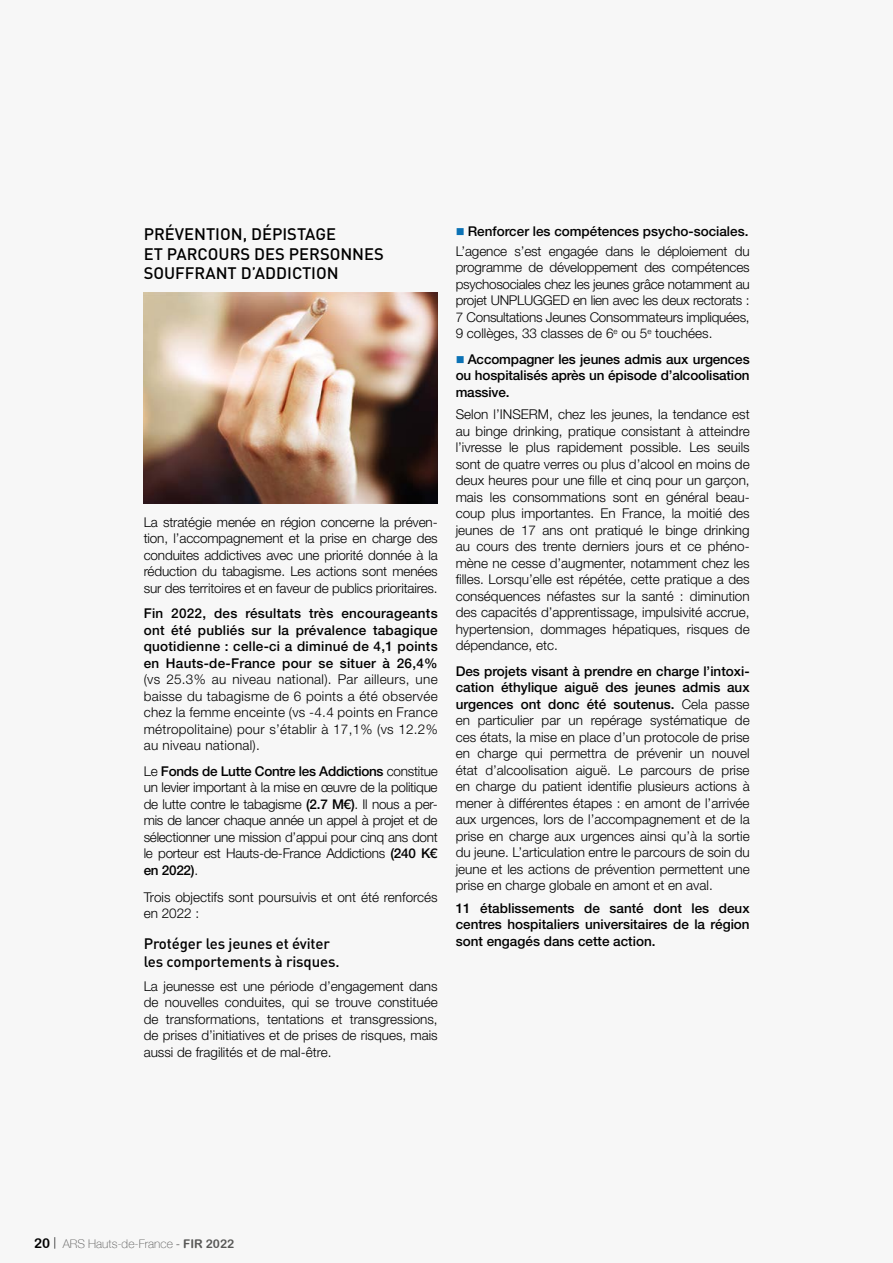
<style>
.page{position:relative;width:893px;height:1263px;background:#f7f7f7}
.page>*{position:absolute;margin:0;border:0;box-sizing:border-box;transform-origin:0 0}
.t1{font:500 16.5px/19.5px "DIN";color:#000}
.t2{font:500 15px/18px "DIN";letter-spacing:-.01em;color:#000}
.t3{font:300 13.5px/16.5px "Helvetica Neue LT Std";color:#000;text-align:justify}
.t4{font:500 13.5px/16.5px "Helvetica Neue LT Std";color:#000;text-align:justify}
.t5{font:100 12px "Helvetica Neue LT";color:#575756}
.s1{font-weight:500}
.s2{color:#0b72b5}
.s3{font-weight:300}
.s4{font-family:"Arial Rounded MT Bold";font-weight:400;font-size:13.5px;color:#000}
.s5{font-family:"Today Sans HEFOP";font-weight:300;font-size:13.5px;color:#000}
.s6{font-family:"Today Sans HEFOP";font-weight:300;font-size:13.5px}
.s7{font-family:"Arial Rounded MT Bold";font-weight:400}
</style>
<div class="page">
<img style="left:144px;top:292px;width:293px;height:211px">
<p class="t1" style="left:144px;top:224px;width:242px">PRÉVENTION, DÉPISTAGE<br>ET PARCOURS DES PERSONNES<br>SOUFFRANT D’ADDICTION</p>
<p class="t3" style="left:144px;top:514px;width:295px">La stratégie menée en région concerne la préven&shy;tion, l’accompagnement et la prise en charge des conduites addictives avec une priorité donnée à la réduction du tabagisme. Les actions sont menées sur des territoires et en faveur de publics prioritaires.</p>
<p class="t4" style="left:144px;top:605px;width:295px">Fin 2022, des résultats très encourageants ont été publiés sur la prévalence tabagique quotidienne : celle-ci a diminué de 4,1 points en Hauts-de-France pour se situer à 26,4%</p>
<p class="t3" style="left:144px;top:671px;width:295px">(vs 25.3% au niveau national). Par ailleurs, une baisse du tabagisme de 6 points a été observée chez la femme enceinte (vs -4.4 points en France métropolitaine) pour s’établir à 17,1% (vs 12.2% au niveau national).</p>
<p class="t3" style="left:144px;top:763px;width:295px">Le <span class="s1">Fonds de Lutte Contre les Addictions</span> constitue un levier important à la mise en œuvre de la politique de lutte contre le tabagisme <span class="s1">(2.7 M€)</span>. Il nous a per&shy;mis de lancer chaque année un appel à projet et de sélectionner une mission d’appui pour cinq ans dont le porteur est Hauts-de-France Addictions <span class="s1">(240 K€ en 2022)</span>.</p>
<p class="t3" style="left:144px;top:889px;width:295px">Trois objectifs sont poursuivis et ont été renforcés en 2022 :</p>
<p class="t2" style="left:144px;top:933px;width:197px">Protéger les jeunes et éviter les comportements à risques.</p>
<p class="t3" style="left:144px;top:977px;width:295px">La jeunesse est une période d’engagement dans de nouvelles conduites, qui se trouve constituée de transformations, tentations et transgressions, de prises d’initiatives et de prises de risques, mais aussi de fragilités et de mal-être.</p>
<p class="t4" style="left:456px;top:222px;width:295px;line-height:19.5px"><span class="s2">■</span> Renforcer les compétences psycho-sociales.<br><span class="s3">L’agence s’est engagée dans le déploiement du</span></p>
<p class="t3" style="left:456px;top:259px;width:295px">programme de développement des compétences psychosociales chez les jeunes grâce notamment au projet UNPLUGGED en lien avec les deux rectorats :<br>7 Consultations Jeunes Consommateurs impliquées, 9 collèges, 33 classes de 6<sup>e</sup> ou 5<sup>e</sup> touchées.</p>
<p class="t4" style="left:456px;top:351px;width:295px"><span class="s2">■</span> Accompagner les jeunes admis aux urgences ou hospitalisés après un épisode d’alcoolisation massive.</p>
<p class="t3" style="left:456px;top:406px;width:295px">Selon l’INSERM, chez les jeunes, la tendance est au binge drinking, pratique consistant à atteindre l’ivresse le plus rapidement possible. Les seuils sont de quatre verres ou plus d’alcool en moins de deux heures pour une fille et cinq pour un garçon, mais les consommations sont en général beau&shy;coup plus importantes. En France, la moitié des jeunes de 17 ans ont pratiqué le binge drinking au cours des trente derniers jours et ce phéno&shy;mène ne cesse d’augmenter, notamment chez les filles. Lorsqu’elle est répétée, cette pratique a des conséquences néfastes sur la santé : diminution des capacités d’apprentissage, impulsivité accrue, hypertension, dommages hépatiques, risques de dépendance, etc.</p>
<p class="t3" style="left:456px;top:663px;width:295px"><span class="s1">Des projets visant à prendre en charge l’intoxi&shy;cation éthylique aiguë des jeunes admis aux urgences ont donc été soutenus.</span> Cela passe en particulier par un repérage systématique de ces états, la mise en place d’un protocole de prise en charge qui permettra de prévenir un nouvel état d’alcoolisation aiguë. Le parcours de prise en charge du patient identifie plusieurs actions à mener à différentes étapes : en amont de l’arrivée aux urgences, lors de l’accompagnement et de la prise en charge aux urgences ainsi qu’à la sortie du jeune. L’articulation entre le parcours de soin du jeune et les actions de prévention permettent une prise en charge globale en amont et en aval.</p>
<p class="t4" style="left:456px;top:900px;width:295px">11 établissements de santé dont les deux centres hospitaliers universitaires de la région sont engagés dans cette action.</p>
<p class="t5" style="left:34px;top:1236px;width:202px"><span class="s4">20</span> <span class="s5">|</span> ARS Hauts-de-France <span class="s6">-</span> <span class="s7">FIR 2022</span></p>
</div>
